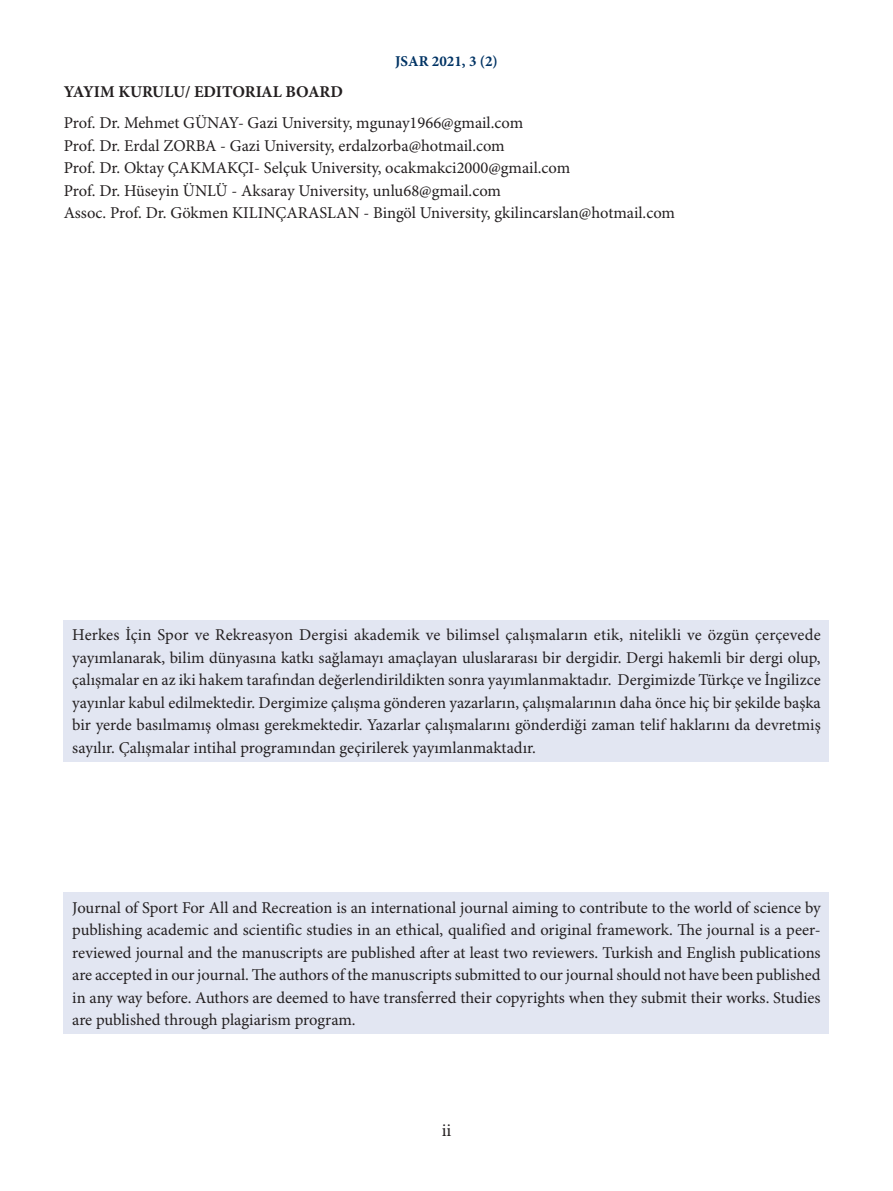
<style>
.page{position:relative;width:893px;height:1191px;background:#fff}
.page>*{position:absolute;margin:0;border:0;box-sizing:border-box;transform-origin:0 0}
.t1{font:18px "Minion Pro";color:#231f20}
.TX{font:16.5px/22.5px "Minion Pro";color:#231f20;text-align:justify}
.t2{font:700 16.5px "Minion Pro";color:#231f20}
.t3{font:700 15px "Minion Pro";color:#003364}
</style>
<div class="page">
<div style="left:64px;top:620px;width:765px;height:141px;background:#e2e6f2"></div>
<div style="left:64px;top:892px;width:765px;height:142px;background:#e2e6f2"></div>
<p class="t3" style="left:395px;top:50px;width:104px">JSAR 2021, 3 (2)</p>
<h1 class="t2" style="left:64px;top:80px;width:281px">YAYIM KURULU/ EDITORIAL BOARD</h1>
<p class="TX" style="left:64px;top:112px;width:461px">Prof. Dr. Mehmet GÜNAY- Gazi University, mgunay1966@gmail.com</p>
<p class="TX" style="left:64px;top:135px;width:443px">Prof. Dr. Erdal ZORBA - Gazi University, erdalzorba@hotmail.com</p>
<p class="TX" style="left:64px;top:157px;width:508px">Prof. Dr. Oktay ÇAKMAKÇI- Selçuk University, ocakmakci2000@gmail.com</p>
<p class="TX" style="left:64px;top:180px;width:439px">Prof. Dr. Hüseyin ÜNLÜ - Aksaray University, unlu68@gmail.com</p>
<p class="TX" style="left:64px;top:202px;width:613px">Assoc. Prof. Dr. Gökmen KILINÇARASLAN - Bingöl University, gkilincarslan@hotmail.com</p>
<p class="TX" style="left:72px;top:624px;width:750px">Herkes İçin Spor ve Rekreasyon Dergisi akademik ve bilimsel çalışmaların etik, nitelikli ve özgün çerçevede yayımlanarak, bilim dünyasına katkı sağlamayı amaçlayan uluslararası bir dergidir. Dergi hakemli bir dergi olup, çalışmalar en az iki hakem tarafından değerlendirildikten sonra yayımlanmaktadır. Dergimizde Türkçe ve İngilizce yayınlar kabul edilmektedir. Dergimize çalışma gönderen yazarların, çalışmalarının daha önce hiç bir şekilde başka bir yerde basılmamış olması gerekmektedir. Yazarlar çalışmalarını gönderdiği zaman telif haklarını da devretmiş sayılır. Çalışmalar intihal programından geçirilerek yayımlanmaktadır.</p>
<p class="TX" style="left:72px;top:897px;width:750px">Journal of Sport For All and Recreation is an international journal aiming to contribute to the world of science by publishing academic and scientific studies in an ethical, qualified and original framework. The journal is a peer&shy;reviewed journal and the manuscripts are published after at least two reviewers. Turkish and English publications are accepted in our journal. The authors of the manuscripts submitted to our journal should not have been published in any way before. Authors are deemed to have transferred their copyrights when they submit their works. Studies are published through plagiarism program.</p>
<p class="t1" style="left:442px;top:1119px;width:11px">ii</p>
</div>
